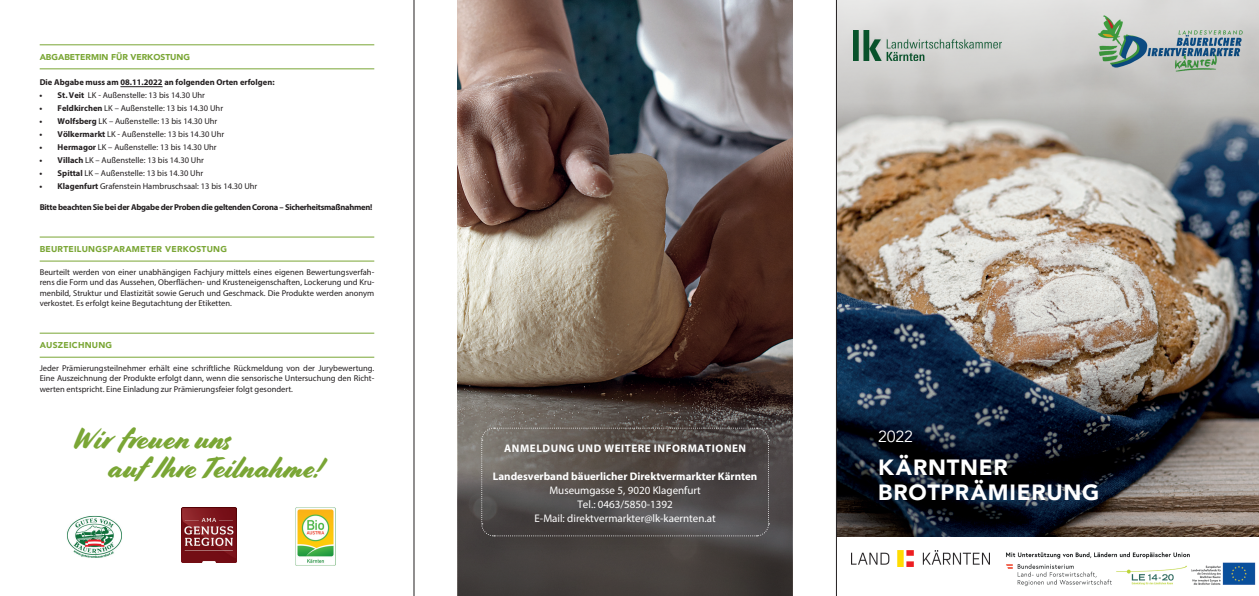
<style>
.page{position:relative;width:1259px;height:596px;background:#fff}
.page>*{position:absolute;margin:0;border:0;box-sizing:border-box;transform-origin:0 0}
.t1{font:30px/29px "Cortado";letter-spacing:-.005em;color:#7aa635}
.t2{font:900 22px/25px "Avenir";letter-spacing:.035em;color:#fff}
.t3{font:16px "Avenir";color:#fff}
.t4{font:11px/14px "Myriad Pro";color:#fff;text-align:center}
.t5{font:700 11px "Myriad Pro";color:#fff}
.t6{font:700 11px "Myriad Pro";letter-spacing:.05em;color:#fff}
.t7{font:8.5px/10.5px "Myriad Pro";color:#231f20;text-align:justify}
.t8{font:700 8.5px "Myriad Pro";letter-spacing:-.03em;color:#231f20}
.t9{font:700 8.5px "Myriad Pro";color:#231f20}
.t10{font:900 8.5px "Avenir";letter-spacing:.03em;color:#7aa635}
.t11{font:900 8.5px "Avenir";color:#7aa635}
.s1{font-weight:700}
</style>
<div class="page">
<img style="left:837px;top:216px;width:422px;height:113px">
<svg style="left:837px;top:0;width:422px;height:216px;background:#b8b5b1"></svg>
<img style="left:837px;top:329px;width:422px;height:207px">
<hr style="left:40px;top:44px;width:334px;height:1px;background:#7aa635">
<hr style="left:40px;top:68px;width:334px;height:1px;background:#7aa635">
<hr style="left:40px;top:236px;width:334px;height:1px;background:#7aa635">
<hr style="left:40px;top:260px;width:334px;height:1px;background:#7aa635">
<hr style="left:40px;top:332px;width:334px;height:1px;background:#7aa635">
<hr style="left:40px;top:356px;width:334px;height:1px;background:#7aa635">
<hr style="left:120px;top:86px;width:43px;height:1px;background:#231f20">
<img style="left:1006px;top:552px;width:250px;height:35px">
<img style="left:851px;top:550px;width:138px;height:16px">
<img style="left:1096px;top:14px;width:148px;height:58px">
<img style="left:853px;top:30px;width:148px;height:31px">
<img style="left:458px;top:0;width:334px;height:306px">
<svg style="left:458px;top:306px;width:334px;height:289px;background:#574940"></svg>
<div style="left:466px;top:412px;width:322px;height:143px;background:#231f20;opacity:.75"></div>
<svg style="left:481px;top:427px;width:288px;height:109px;background:#56504e"></svg>
<img style="left:182px;top:507px;width:55px;height:55px">
<svg style="left:295px;top:506px;width:41px;height:59px"></svg>
<img style="left:296px;top:507px;width:39px;height:58px">
<img style="left:67px;top:515px;width:55px;height:43px">
<hr style="left:414px;top:0;width:1px;height:595px;background:#231f20">
<hr style="left:836px;top:0;width:1px;height:595px;background:#231f20">
<p class="t11" style="left:40px;top:50px;width:152px">ABGABETERMIN FÜR VERKOSTUNG</p>
<p class="t9" style="left:40px;top:77px;width:236px">Die Abgabe muss am 08.11.2022 an folgenden Orten erfolgen:</p>
<p class="t7" style="left:40px;top:90px;width:167px"><span class="s1">• St. Veit</span> LK - Außenstelle: 13 bis 14.30 Uhr</p>
<p class="t7" style="left:40px;top:103px;width:185px"><span class="s1">• Feldkirchen</span> LK – Außenstelle: 13 bis 14.30 Uhr</p>
<p class="t7" style="left:40px;top:116px;width:179px"><span class="s1">• Wolfsberg</span> LK – Außenstelle: 13 bis 14.30 Uhr</p>
<p class="t7" style="left:40px;top:129px;width:186px"><span class="s1">• Völkermarkt</span> LK - Außenstelle: 13 bis 14.30 Uhr</p>
<p class="t7" style="left:40px;top:142px;width:178px"><span class="s1">• Hermagor</span> LK – Außenstelle: 13 bis 14.30 Uhr</p>
<p class="t7" style="left:40px;top:155px;width:166px"><span class="s1">• Villach</span> LK – Außenstelle: 13 bis 14.30 Uhr</p>
<p class="t7" style="left:40px;top:168px;width:165px"><span class="s1">• Spittal</span> LK – Außenstelle: 13 bis 14.30 Uhr</p>
<p class="t7" style="left:40px;top:181px;width:219px"><span class="s1">• Klagenfurt</span> Grafenstein Hambruschsaal: 13 bis 14.30 Uhr</p>
<p class="t8" style="left:40px;top:202px;width:334px">Bitte beachten Sie bei der Abgabe der Proben die geltenden Corona – Sicherheitsmaßnahmen!</p>
<p class="t10" style="left:40px;top:242px;width:189px">BEURTEILUNGSPARAMETER VERKOSTUNG</p>
<p class="t7" style="left:40px;top:266px;width:336px">Beurteilt werden von einer unabhängigen Fachjury mittels eines eigenen Bewertungsverfah&shy;rens die Form und das Aussehen, Oberflächen- und Krusteneigenschaften, Lockerung und Kru&shy;menbild, Struktur und Elastizität sowie Geruch und Geschmack. Die Produkte werden anonym verkostet. Es erfolgt keine Begutachtung der Etiketten.</p>
<p class="t10" style="left:40px;top:338px;width:74px">AUSZEICHNUNG</p>
<p class="t7" style="left:40px;top:362px;width:336px">Jeder Prämierungsteilnehmer erhält eine schriftliche Rückmeldung von der Jurybewertung.<br>Eine Auszeichnung der Produkte erfolgt dann, wenn die sensorische Untersuchung den Richt&shy;werten entspricht. Eine Einladung zur Prämierungsfeier folgt gesondert.</p>
<h1 class="t1" style="left:108px;top:424px;width:215px;text-indent:-36px">Wir freuen uns<br>auf Ihre Teilnahme!</h1>
<p class="t6" style="left:504px;top:441px;width:243px">ANMELDUNG UND WEITERE INFORMATIONEN</p>
<p class="t5" style="left:493px;top:469px;width:266px">Landesverband bäuerlicher Direktvermarkter Kärnten</p>
<p class="t4" style="left:534px;top:483px;width:183px">Museumgasse 5, 9020 Klagenfurt<br>Tel.: 0463/5850-1392<br>E-Mail: direktvermarkter@lk-kaernten.at</p>
<h3 class="t3" style="left:878px;top:426px;width:36px">2022</h3>
<h2 class="t2" style="left:878px;top:454px;width:222px">KÄRNTNER<br>BROTPRÄMIERUNG</h2>
</div>
